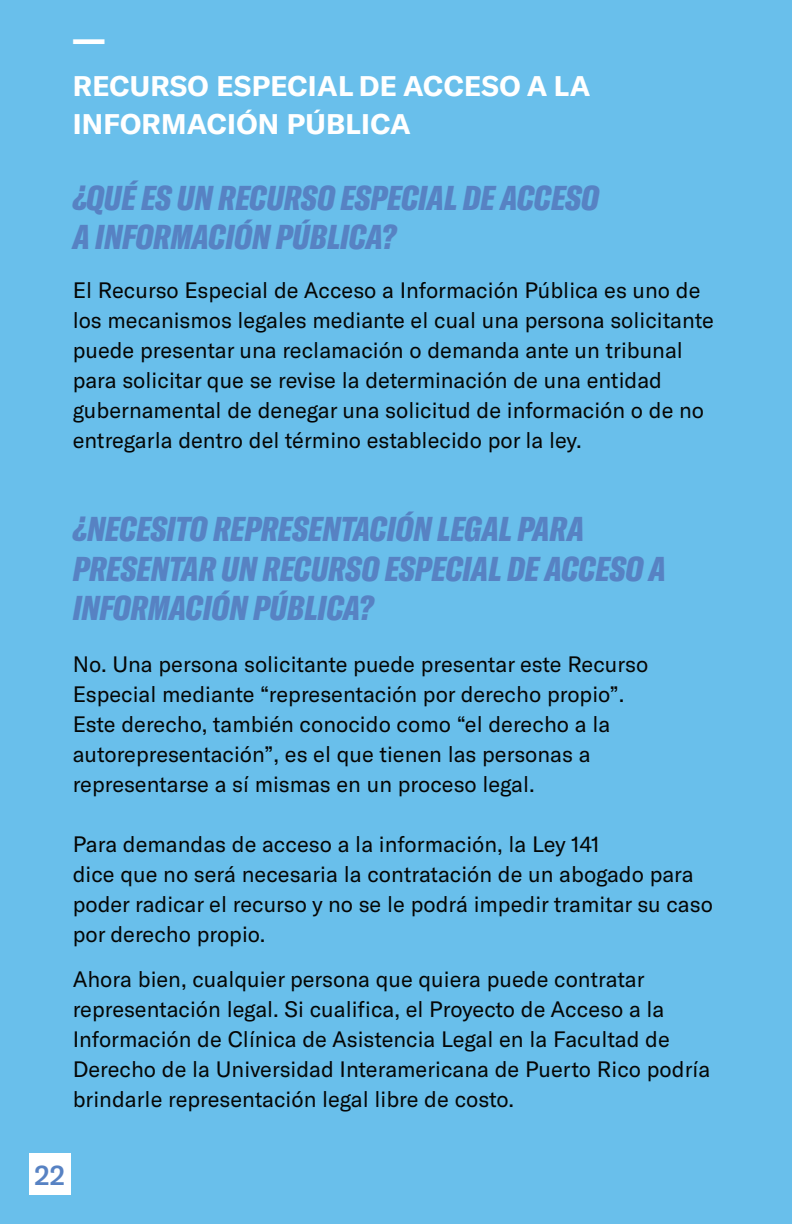
<style>
.page{position:relative;width:792px;height:1224px;background:#69bfeb}
.page>*{position:absolute;margin:0;border:0;box-sizing:border-box;transform-origin:0 0}
.t1{font:700 40.8px "GT America";color:#fff}
.t2{font:italic 900 extra-condensed 34px/39.2px "GT America";color:#5782c3}
.t3{font:700 28px/38px "GT America";letter-spacing:.01em;color:#fff}
.t4{font:500 27px "GT America";color:#5782c3}
.t5{font:22px/30px "GT America";color:#050605}
</style>
<div class="page">
<div style="left:29px;top:1153px;width:42px;height:42px;background:#fff"></div>
<h1 class="t1" style="left:72px;top:20px;width:36px">—</h1>
<p class="t3" style="left:73px;top:68px;width:519px">RECURSO ESPECIAL DE ACCESO A LA<br>INFORMACIÓN PÚBLICA</p>
<h2 class="t2" style="left:73px;top:179px;width:528px">¿QUÉ ES UN RECURSO ESPECIAL DE ACCESO<br>A INFORMACIÓN PÚBLICA?</h2>
<p class="t5" style="left:73px;top:275px;width:643px">El Recurso Especial de Acceso a Información Pública es uno de los mecanismos legales mediante el cual una persona solicitante puede presentar una reclamación o demanda ante un tribunal para solicitar que se revise la determinación de una entidad gubernamental de denegar una solicitud de información o de no entregarla dentro del término establecido por la ley.</p>
<h2 class="t2" style="left:73px;top:510px;width:595px">¿NECESITO REPRESENTACIÓN LEGAL PARA<br>PRESENTAR UN RECURSO ESPECIAL DE ACCESO A<br>INFORMACIÓN PÚBLICA?</h2>
<p class="t5" style="left:73px;top:649px;width:577px">No. Una persona solicitante puede presentar este Recurso Especial mediante “representación por derecho propio”.<br>Este derecho, también conocido como “el derecho a la autorepresentación”, es el que tienen las personas a representarse a sí mismas en un proceso legal.</p>
<p class="t5" style="left:73px;top:829px;width:642px">Para demandas de acceso a la información, la Ley 141<br>dice que no será necesaria la contratación de un abogado para poder radicar el recurso y no se le podrá impedir tramitar su caso por derecho propio.</p>
<p class="t5" style="left:73px;top:964px;width:639px">Ahora bien, cualquier persona que quiera puede contratar representación legal. Si cualifica, el Proyecto de Acceso a la Información de Clínica de Asistencia Legal en la Facultad de Derecho de la Universidad Interamericana de Puerto Rico podría brindarle representación legal libre de costo.</p>
<p class="t4" style="left:35px;top:1165px;width:32px">22</p>
</div>
